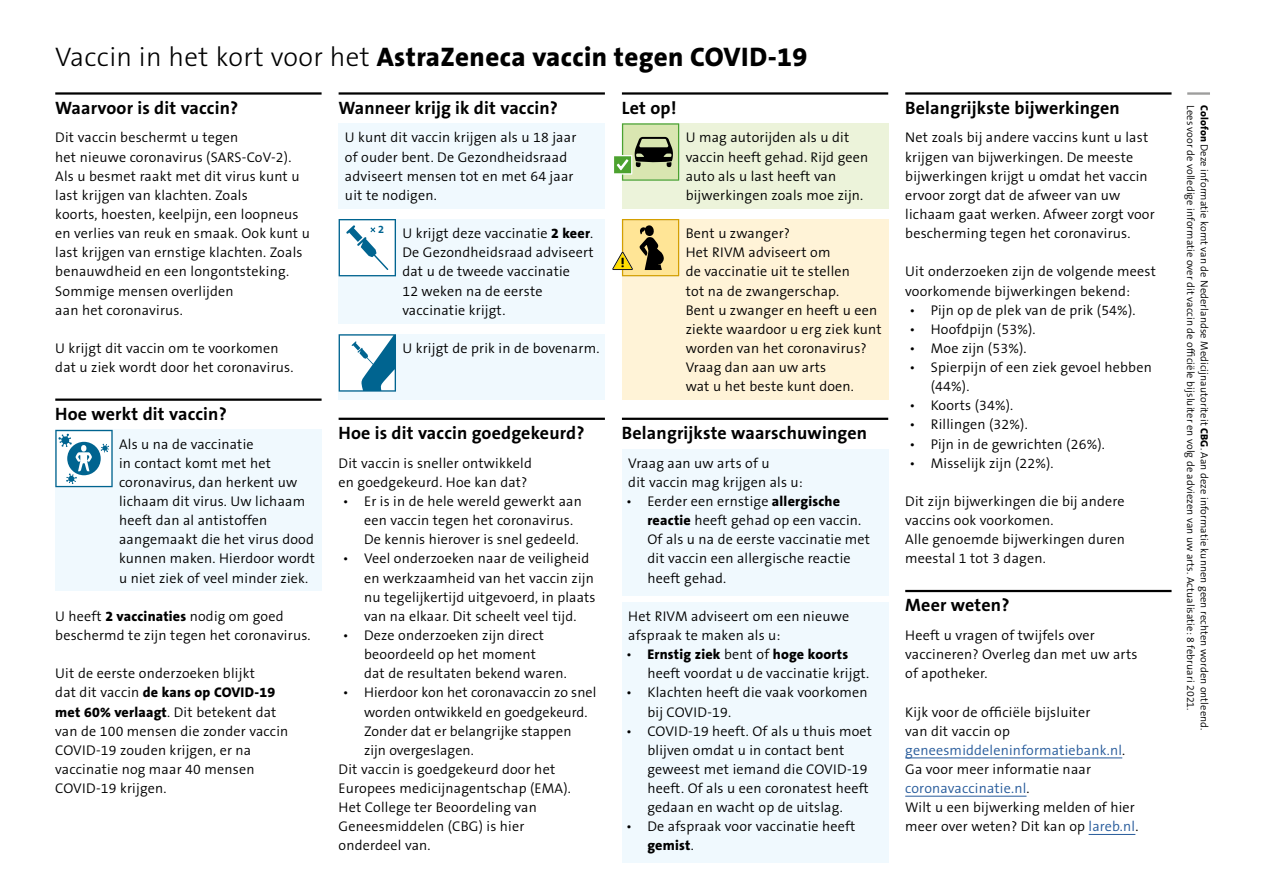
<style>
.page{position:relative;width:1263px;height:893px;background:#fff}
.page>*{position:absolute;margin:0;border:0;box-sizing:border-box;transform-origin:0 0}
.H1_page_title{font:800 27px "The Sans B8";letter-spacing:.015em;color:#000}
.H2_section_title{font:700 18px "The Sans B7";letter-spacing:.01em;color:#000}
.TEXT_section_wit{font:300 14.1px/19.2px "The Sans B4";letter-spacing:.015em;color:#000}
.TEXT_secion_BLAUW_PI{font:300 14.1px/19.2px "The Sans B4";letter-spacing:.015em;color:#000}
.TEXT_secion_BLAUW{font:300 14.1px/19.2px "The Sans B4";letter-spacing:.015em;color:#000}
.Waarschuwing_GEEL{font:300 14.1px/19.2px "The Sans B4";letter-spacing:.015em;color:#000}
.Waarschuwing_GROEN{font:300 14.1px/19.2px "The Sans B4";letter-spacing:.015em;color:#000}
.t1{font:700 10.95px "The Sans B W7";color:#006490}
.t2{font:300 10.5px "The Sans B4";letter-spacing:.01em;color:#000}
.s1{font-family:"The Sans B3";font-weight:300}
.s2{font-family:"The Sans B8";font-weight:800}
.s3{color:#275b9b}
</style>
<div class="page">
<hr style="left:1187px;top:92px;width:23px;height:3px;background:#9d9d9c">
<hr style="left:55px;top:92px;width:267px;height:3px;background:#000">
<hr style="left:55px;top:398px;width:267px;height:3px;background:#000">
<div style="left:55px;top:429px;width:267px;height:162px;background:#f0f9fe"></div>
<hr style="left:339px;top:92px;width:266px;height:3px;background:#000">
<div style="left:339px;top:123px;width:266px;height:85px;background:#f0f9fe"></div>
<div style="left:339px;top:219px;width:266px;height:104px;background:#f0f9fe"></div>
<div style="left:339px;top:334px;width:266px;height:66px;background:#f0f9fe"></div>
<hr style="left:339px;top:418px;width:266px;height:2px;background:#000">
<hr style="left:622px;top:92px;width:266px;height:3px;background:#000">
<div style="left:622px;top:123px;width:266px;height:85px;background:#ecf3da"></div>
<div style="left:622px;top:219px;width:266px;height:181px;background:#fff3d7"></div>
<hr style="left:622px;top:418px;width:266px;height:2px;background:#000">
<div style="left:622px;top:449px;width:266px;height:46px;background:#f0f9fe"></div>
<div style="left:622px;top:479px;width:266px;height:116px;background:#f0f9fe"></div>
<div style="left:622px;top:602px;width:266px;height:46px;background:#f0f9fe"></div>
<div style="left:622px;top:632px;width:266px;height:59px;background:#f0f9fe"></div>
<div style="left:622px;top:670px;width:266px;height:59px;background:#f0f9fe"></div>
<div style="left:622px;top:709px;width:266px;height:116px;background:#f0f9fe"></div>
<div style="left:622px;top:804px;width:266px;height:59px;background:#f0f9fe"></div>
<hr style="left:905px;top:92px;width:266px;height:3px;background:#000">
<hr style="left:905px;top:590px;width:266px;height:2px;background:#000">
<hr style="left:905px;top:757px;width:217px;height:1px;background:#275b9b">
<hr style="left:905px;top:796px;width:121px;height:1px;background:#275b9b">
<hr style="left:1088px;top:834px;width:47px;height:1px;background:#275b9b">
<svg style="left:339px;top:219px;width:57px;height:57px"></svg>
<svg style="left:55px;top:430px;width:58px;height:57px"></svg>
<svg style="left:339px;top:334px;width:57px;height:58px"></svg>
<svg style="left:614px;top:123px;width:65px;height:58px;background:#a5b88b"></svg>
<svg style="left:612px;top:219px;width:67px;height:57px;background:#d0bc7b"></svg>
<p class="H1_page_title" style="left:55px;top:42px;width:753px"><span class="s1">Vaccin in het kort voor het</span> AstraZeneca vaccin tegen COVID-19</p>
<p class="H2_section_title" style="left:55px;top:98px;width:184px">Waarvoor is dit vaccin?</p>
<p class="t2" style="left:1196px;top:105px;width:607px;rotate:90deg">Lees voor de volledige informatie over dit vaccin de officiële bijsluiter en volg de adviezen van uw arts. Actualisatie: 8 februari 2021.</p>
<p class="H2_section_title" style="left:339px;top:98px;width:221px">Wanneer krijg ik dit vaccin?</p>
<p class="TEXT_secion_BLAUW" style="left:345px;top:129px;width:233px">U kunt dit vaccin krijgen als u 18 jaar of ouder bent. De Gezondheidsraad adviseert mensen tot en met 64 jaar uit te nodigen.</p>
<p class="TEXT_secion_BLAUW_PI" style="left:402px;top:225px;width:193px">U krijgt deze vaccinatie <span class="s2">2 keer</span>.<br>De Gezondheidsraad adviseert dat u de tweede vaccinatie<br>12 weken na de eerste vaccinatie krijgt.</p>
<p class="TEXT_secion_BLAUW_PI" style="left:402px;top:339px;width:198px">U krijgt de prik in de bovenarm.</p>
<p class="H2_section_title" style="left:905px;top:98px;width:216px">Belangrijkste bijwerkingen</p>
<p class="TEXT_section_wit" style="left:905px;top:129px;width:251px">Net zoals bij andere vaccins kunt u last krijgen van bijwerkingen. De meeste bijwerkingen krijgt u omdat het vaccin ervoor zorgt dat de afweer van uw lichaam gaat werken. Afweer zorgt voor bescherming tegen het coronavirus.</p>
<p class="TEXT_section_wit" style="left:905px;top:263px;width:252px">Uit onderzoeken zijn de volgende meest voorkomende bijwerkingen bekend:</p>
<p class="TEXT_section_wit" style="left:909px;top:301px;width:228px">• Pijn op de plek van de prik (54%).</p>
<p class="TEXT_section_wit" style="left:909px;top:320px;width:128px">• Hoofdpijn (53%).</p>
<p class="TEXT_section_wit" style="left:909px;top:339px;width:119px">• Moe zijn (53%).</p>
<p class="TEXT_section_wit" style="left:931px;top:359px;width:223px;text-indent:-21px">• Spierpijn of een ziek gevoel hebben (44%).</p>
<p class="TEXT_section_wit" style="left:909px;top:397px;width:105px">• Koorts (34%).</p>
<p class="TEXT_section_wit" style="left:909px;top:416px;width:120px">• Rillingen (32%).</p>
<p class="TEXT_section_wit" style="left:909px;top:435px;width:197px">• Pijn in de gewrichten (26%).</p>
<p class="TEXT_section_wit" style="left:909px;top:454px;width:146px">• Misselijk zijn (22%).</p>
<p class="TEXT_section_wit" style="left:905px;top:492px;width:221px">Dit zijn bijwerkingen die bij andere vaccins ook voorkomen.<br>Alle genoemde bijwerkingen duren meestal 1 tot 3 dagen.</p>
<p class="H2_section_title" style="left:905px;top:596px;width:106px">Meer weten?</p>
<p class="TEXT_section_wit" style="left:905px;top:626px;width:234px">Heeft u vragen of twijfels over vaccineren? Overleg dan met uw arts of apotheker.</p>
<p class="TEXT_section_wit" style="left:905px;top:703px;width:222px">Kijk voor de officiële bijsluiter<br>van dit vaccin op <span class="s3">geneesmiddeleninformatiebank.nl</span>.</p>
<p class="TEXT_section_wit" style="left:905px;top:760px;width:235px">Ga voor meer informatie naar <span class="s3">coronavaccinatie.nl</span>.<br>Wilt u een bijwerking melden of hier meer over weten? Dit kan op <span class="s3">lareb.nl</span>.</p>
<p class="H2_section_title" style="left:622px;top:98px;width:56px">Let op!</p>
<p class="t2" style="left:1210px;top:105px;width:627px;rotate:90deg"><span class="s2">Colofon</span> Deze informatie komt van de Nederlandse Medicijnautoriteit <span class="s2">CBG</span>. Aan deze informatie kunnen geen rechten worden ontleend.</p>
<p class="TEXT_section_wit" style="left:55px;top:129px;width:256px">Dit vaccin beschermt u tegen<br>het nieuwe coronavirus (SARS-CoV-2).<br>Als u besmet raakt met dit virus kunt u last krijgen van klachten. Zoals<br>koorts, hoesten, keelpijn, een loopneus en verlies van reuk en smaak. Ook kunt u last krijgen van ernstige klachten. Zoals benauwdheid en een longontsteking.<br>Sommige mensen overlijden<br>aan het coronavirus.</p>
<p class="TEXT_section_wit" style="left:55px;top:339px;width:240px">U krijgt dit vaccin om te voorkomen dat u ziek wordt door het coronavirus.</p>
<p class="H2_section_title" style="left:55px;top:404px;width:173px">Hoe werkt dit vaccin?</p>
<p class="TEXT_secion_BLAUW_PI" style="left:119px;top:435px;width:198px">Als u na de vaccinatie<br>in contact komt met het coronavirus, dan herkent uw lichaam dit virus. Uw lichaam heeft dan al antistoffen aangemaakt die het virus dood kunnen maken. Hierdoor wordt u niet ziek of veel minder ziek.</p>
<p class="TEXT_section_wit" style="left:55px;top:607px;width:257px">U heeft <span class="s2">2 vaccinaties</span> nodig om goed beschermd te zijn tegen het coronavirus.</p>
<p class="TEXT_section_wit" style="left:55px;top:665px;width:235px">Uit de eerste onderzoeken blijkt<br>dat dit vaccin <span class="s2">de kans op COVID-19 met 60% verlaagt</span>. Dit betekent dat van de 100 mensen die zonder vaccin<br>COVID-19 zouden krijgen, er na vaccinatie nog maar 40 mensen<br>COVID-19 krijgen.</p>
<p class="Waarschuwing_GROEN" style="left:686px;top:129px;width:184px">U mag autorijden als u dit vaccin heeft gehad. Rijd geen auto als u last heeft van bijwerkingen zoals moe zijn.</p>
<p class="Waarschuwing_GEEL" style="left:686px;top:225px;width:197px">Bent u zwanger?<br>Het RIVM adviseert om<br>de vaccinatie uit te stellen<br>tot na de zwangerschap.<br>Bent u zwanger en heeft u een ziekte waardoor u erg ziek kunt worden van het coronavirus?<br>Vraag dan aan uw arts<br>wat u het beste kunt doen.</p>
<p class="H2_section_title" style="left:622px;top:423px;width:247px">Belangrijkste waarschuwingen</p>
<p class="TEXT_secion_BLAUW" style="left:628px;top:454px;width:176px">Vraag aan uw arts of u<br>dit vaccin mag krijgen als u:</p>
<p class="TEXT_section_wit" style="left:647px;top:492px;width:224px;text-indent:-21px">• Eerder een ernstige <span class="s2">allergische reactie</span> heeft gehad op een vaccin.<br>Of als u na de eerste vaccinatie met dit vaccin een allergische reactie heeft gehad.</p>
<p class="TEXT_secion_BLAUW" style="left:628px;top:607px;width:222px">Het RIVM adviseert om een nieuwe afspraak te maken als u:</p>
<p class="TEXT_section_wit" style="left:647px;top:646px;width:223px;text-indent:-21px">• <span class="s2">Ernstig ziek</span> bent of <span class="s2">hoge koorts </span>heeft voordat u de vaccinatie krijgt.</p>
<p class="TEXT_section_wit" style="left:647px;top:684px;width:222px;text-indent:-21px">• Klachten heeft die vaak voorkomen bij COVID-19.</p>
<p class="TEXT_section_wit" style="left:647px;top:722px;width:226px;text-indent:-21px">• COVID-19 heeft. Of als u thuis moet blijven omdat u in contact bent geweest met iemand die COVID-19 heeft. Of als u een coronatest heeft gedaan en wacht op de uitslag.</p>
<p class="TEXT_section_wit" style="left:647px;top:818px;width:209px;text-indent:-21px">• De afspraak voor vaccinatie heeft <span class="s2">gemist</span>.</p>
<p class="t1" style="left:378px;top:222px;width:8px">2</p>
<p class="H2_section_title" style="left:339px;top:423px;width:247px">Hoe is dit vaccin goedgekeurd?</p>
<p class="TEXT_section_wit" style="left:339px;top:454px;width:195px">Dit vaccin is sneller ontwikkeld en goedgekeurd. Hoe kan dat?</p>
<p class="TEXT_section_wit" style="left:364px;top:492px;width:219px;text-indent:-21px">• Er is in de hele wereld gewerkt aan een vaccin tegen het coronavirus.<br>De kennis hierover is snel gedeeld.</p>
<p class="TEXT_section_wit" style="left:364px;top:550px;width:233px;text-indent:-21px">• Veel onderzoeken naar de veiligheid en werkzaamheid van het vaccin zijn nu tegelijkertijd uitgevoerd, in plaats van na elkaar. Dit scheelt veel tijd.</p>
<p class="TEXT_section_wit" style="left:364px;top:626px;width:204px;text-indent:-21px">• Deze onderzoeken zijn direct beoordeeld op het moment<br>dat de resultaten bekend waren.</p>
<p class="TEXT_section_wit" style="left:364px;top:684px;width:234px;text-indent:-21px">• Hierdoor kon het coronavaccin zo snel worden ontwikkeld en goedgekeurd.<br>Zonder dat er belangrijke stappen zijn overgeslagen.</p>
<p class="TEXT_section_wit" style="left:339px;top:760px;width:234px">Dit vaccin is goedgekeurd door het<br>Europees medicijnagentschap (EMA).<br>Het College ter Beoordeling van<br>Geneesmiddelen (CBG) is hier onderdeel van.</p>
</div>
